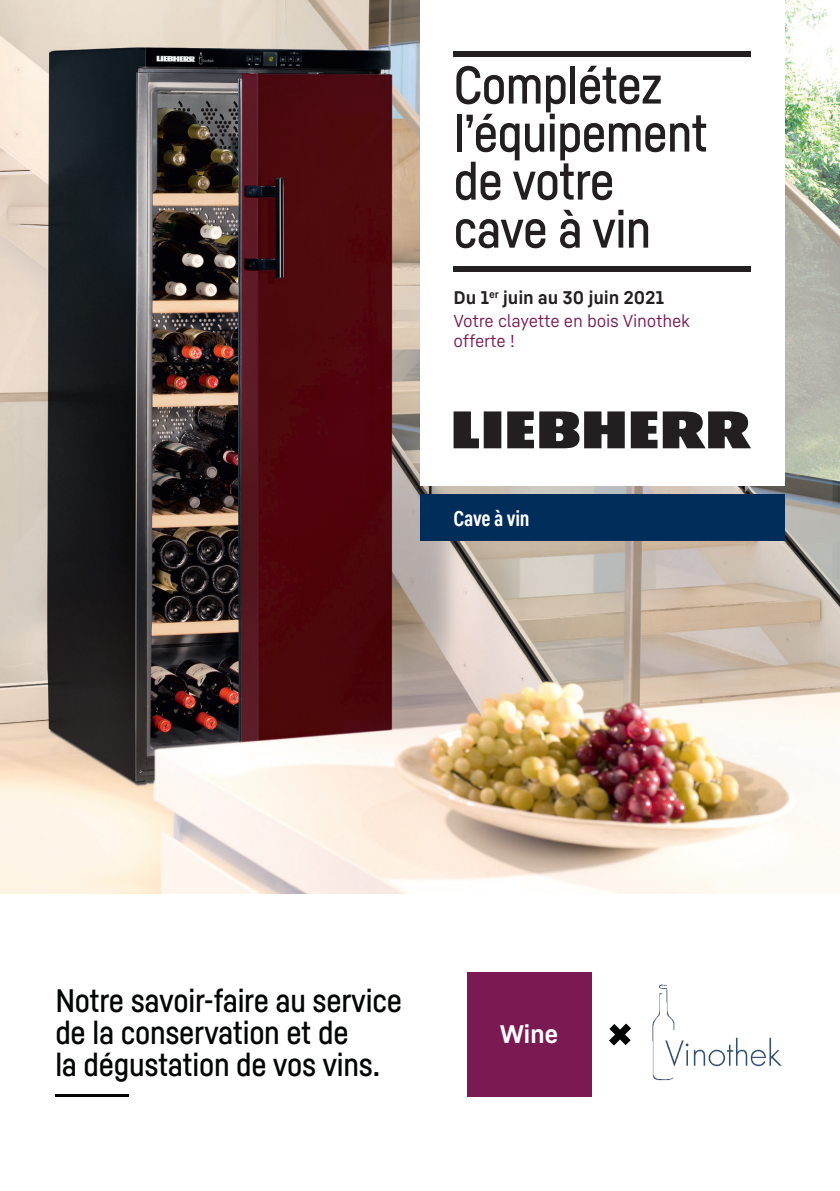
<style>
.page{position:relative;width:840px;height:1191px;background:#fff}
.page>*{position:absolute;margin:0;border:0;box-sizing:border-box;transform-origin:0 0}
.t1{font:52px/48px "Liebherr Head";letter-spacing:-.015em;color:#231f20}
.t2{font:32px/32px "Liebherr Head";letter-spacing:-.01em;color:#030505}
.t3{font:700 25px "Liebherr Text";color:#fff}
.t4{font:700 condensed 21px "Liebherr Text";letter-spacing:-.01em;color:#fff}
.t5{font:700 18px "Liebherr Text";letter-spacing:-.01em;color:#231f20}
.t6{font:17px/20.4px "Liebherr Text";letter-spacing:-.01em;color:#751654}
</style>
<div class="page">
<img style="left:0;top:0;width:839px;height:893px">
<div style="left:420px;top:0;width:364px;height:485px;background:#fff"></div>
<div style="left:420px;top:494px;width:364px;height:46px;background:#002d5a"></div>
<svg style="left:453px;top:411px;width:297px;height:37px"></svg>
<div style="left:453px;top:51px;width:297px;height:6px;background:#231f20"></div>
<div style="left:453px;top:266px;width:297px;height:6px;background:#231f20"></div>
<svg style="left:609px;top:1023px;width:21px;height:22px"></svg>
<div style="left:466px;top:972px;width:125px;height:125px;background:#7b1952"></div>
<hr style="left:55px;top:1094px;width:74px;height:3px;background:#030505">
<img style="left:652px;top:984px;width:130px;height:97px">
<p class="t1" style="left:453px;top:60px;width:256px">Complétez l’équipement de votre cave à vin</p>
<p class="t5" style="left:453px;top:285px;width:212px">Du 1<sup>er</sup> juin au 30 juin 2021</p>
<p class="t6" style="left:453px;top:310px;width:238px">Votre clayette en bois Vinothek offerte !</p>
<p class="t4" style="left:453px;top:505px;width:78px">Cave à vin</p>
<p class="t2" style="left:55px;top:983px;width:348px">Notre savoir-faire au service de la conservation et de<br>la dégustation de vos vins.</p>
<p class="t3" style="left:499px;top:1017px;width:60px">Wine</p>
</div>
